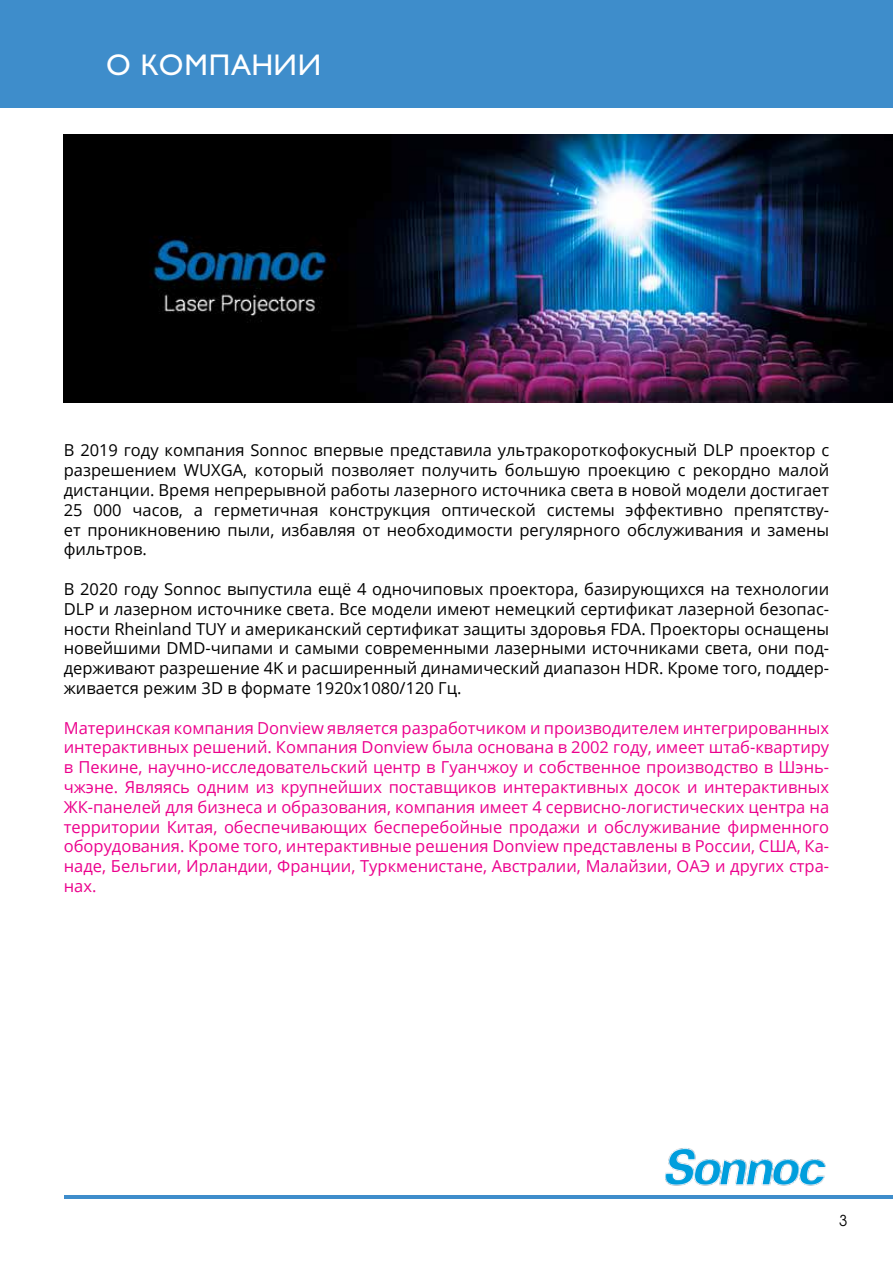
<style>
.page{position:relative;width:893px;height:1263px;background:#fff}
.page>*{position:absolute;margin:0;border:0;box-sizing:border-box;transform-origin:0 0}
.t1{font:30px "AZ Gill Sans C";color:#fff}
.t2{font:16.5px/19.8px "Open Sans";color:#000;text-align:justify}
.t3{font:16.5px/19.8px "Open Sans";color:#ec008c;text-align:justify}
.t4{font:15px "Avant Garde Gothic C";color:#000}
</style>
<div class="page">
<hr style="left:64px;top:1195px;width:829px;height:4px;background:#3e8dcb">
<img style="left:665px;top:1148px;width:161px;height:38px">
<svg style="left:64px;top:107px;width:765px;height:1px"></svg>
<div style="left:0;top:0;width:893px;height:107px;background:#3e8dcb"></div>
<img style="left:64px;top:134px;width:829px;height:269px">
<h1 class="t1" style="left:106px;top:49px;width:217px">О КОМПАНИИ</h1>
<p class="t2" style="left:64px;top:440px;width:767px">В 2019 году компания Sonnoc впервые представила ультракороткофокусный DLP проектор с разрешением WUXGA, который позволяет получить большую проекцию с рекордно малой дистанции. Время непрерывной работы лазерного источника света в новой модели достигает 25 000 часов, а герметичная конструкция оптической системы эффективно препятству&shy;ет проникновению пыли, избавляя от необходимости регулярного обслуживания и замены фильтров.</p>
<p class="t2" style="left:64px;top:579px;width:767px">В 2020 году Sonnoc выпустила ещё 4 одночиповых проектора, базирующихся на технологии DLP и лазерном источнике света. Все модели имеют немецкий сертификат лазерной безопас&shy;ности Rheinland TUY и американский сертификат защиты здоровья FDA. Проекторы оснащены новейшими DMD-чипами и самыми современными лазерными источниками света, они под&shy;держивают разрешение 4K и расширенный динамический диапазон HDR. Кроме того, поддер&shy;живается режим 3D в формате 1920x1080/120 Гц.</p>
<p class="t3" style="left:64px;top:717px;width:767px">Материнская компания Donview является разработчиком и производителем интегрированных интерактивных решений. Компания Donview была основана в 2002 году, имеет штаб-квартиру в Пекине, научно-исследовательский центр в Гуанчжоу и собственное производство в Шэнь&shy;чжэне. Являясь одним из крупнейших поставщиков интерактивных досок и интерактивных ЖК-панелей для бизнеса и образования, компания имеет 4 сервисно-логистических центра на территории Китая, обеспечивающих бесперебойные продажи и обслуживание фирменного оборудования. Кроме того, интерактивные решения Donview представлены в России, США, Ка&shy;наде, Бельгии, Ирландии, Франции, Туркменистане, Австралии, Малайзии, ОАЭ и других стра&shy;нах.</p>
<p class="t4" style="left:839px;top:1211px;width:10px">3</p>
</div>
